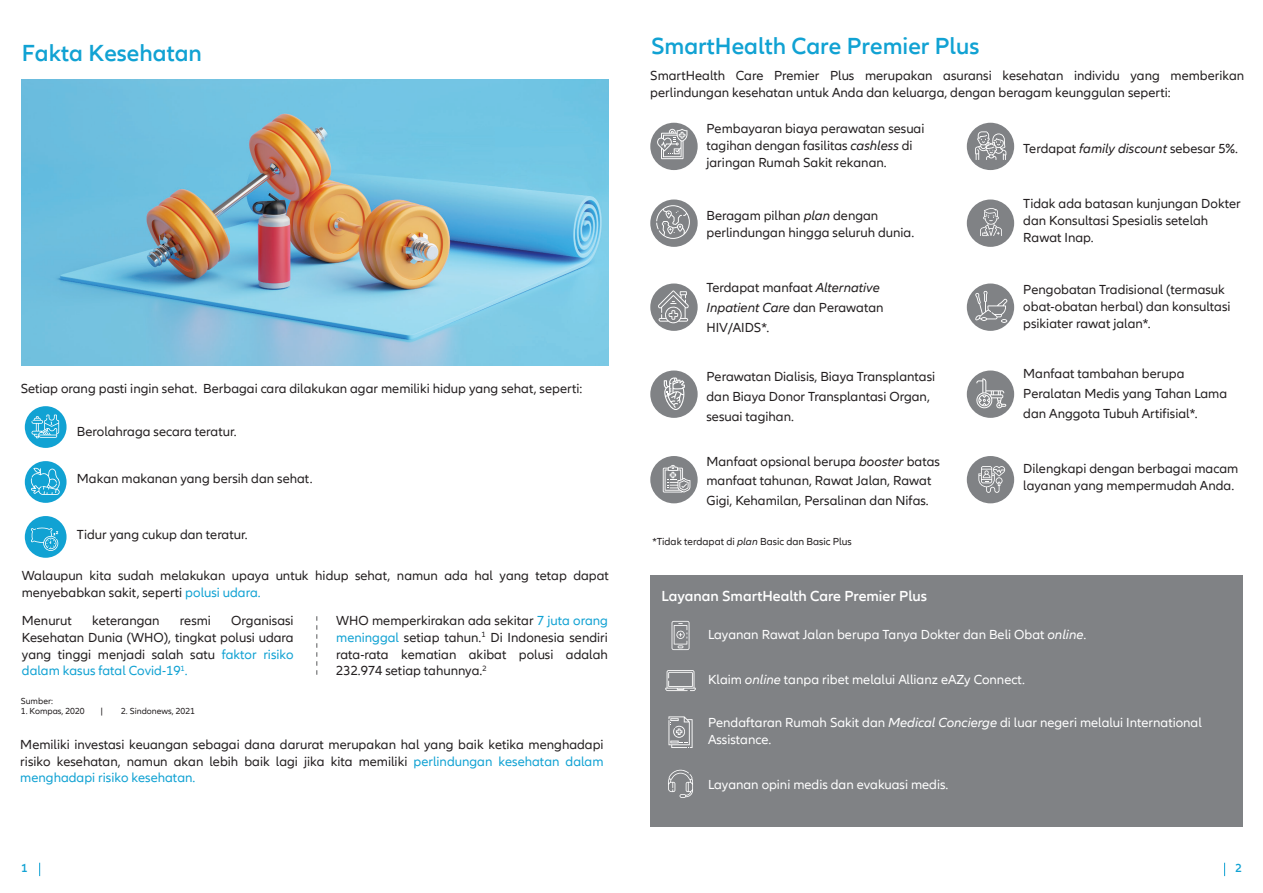
<style>
.page{position:relative;width:1263px;height:893px;background:#fff}
.page>*{position:absolute;margin:0;border:0;box-sizing:border-box;transform-origin:0 0}
.t1{font:600 24px "Allianz Neo";color:#11a2d3}
.t2{font:600 15px "Allianz Neo";color:#fff}
.t3{font:13.5px/16.8px "Allianz Neo";color:#231f20}
.t4{font:13.5px/16.8px "Allianz Neo";color:#fff}
.t5{font:600 12px "Allianz Neo";color:#11a2d3}
.t6{font:10.5px "Allianz Neo";color:#231f20}
.t7{font:9px "Allianz Neo";color:#231f20}
.s1{color:#11a2d3}
.s2{font-style:italic}
</style>
<div class="page">
<svg style="left:316px;top:616px;width:1px;height:59px"></svg>
<div style="left:25px;top:406px;width:42px;height:42px;background:#11a2d3;border-radius:50%"></div>
<div style="left:25px;top:461px;width:42px;height:42px;background:#11a2d3;border-radius:50%"></div>
<div style="left:25px;top:516px;width:42px;height:42px;background:#11a2d3;border-radius:50%"></div>
<svg style="left:31px;top:527px;width:27px;height:24px"></svg>
<svg style="left:32px;top:415px;width:27px;height:23px"></svg>
<svg style="left:31px;top:467px;width:30px;height:28px"></svg>
<img style="left:22px;top:80px;width:586px;height:285px">
<div style="left:650px;top:123px;width:48px;height:47px;background:#808285;border-radius:50%"></div>
<div style="left:967px;top:123px;width:47px;height:47px;background:#808285;border-radius:50%"></div>
<div style="left:650px;top:199px;width:48px;height:48px;background:#808285;border-radius:50%"></div>
<div style="left:967px;top:199px;width:47px;height:48px;background:#808285;border-radius:50%"></div>
<div style="left:650px;top:283px;width:48px;height:48px;background:#808285;border-radius:50%"></div>
<div style="left:967px;top:283px;width:47px;height:48px;background:#808285;border-radius:50%"></div>
<div style="left:650px;top:370px;width:48px;height:48px;background:#808285;border-radius:50%"></div>
<div style="left:967px;top:370px;width:47px;height:48px;background:#808285;border-radius:50%"></div>
<div style="left:650px;top:456px;width:48px;height:47px;background:#808285;border-radius:50%"></div>
<div style="left:967px;top:456px;width:47px;height:47px;background:#808285;border-radius:50%"></div>
<svg style="left:980px;top:208px;width:22px;height:28px"></svg>
<svg style="left:663px;top:465px;width:27px;height:28px"></svg>
<svg style="left:975px;top:131px;width:31px;height:29px"></svg>
<svg style="left:656px;top:205px;width:34px;height:34px"></svg>
<svg style="left:976px;top:378px;width:30px;height:31px"></svg>
<svg style="left:658px;top:290px;width:31px;height:33px"></svg>
<svg style="left:975px;top:291px;width:32px;height:32px"></svg>
<svg style="left:664px;top:377px;width:21px;height:33px"></svg>
<svg style="left:657px;top:129px;width:30px;height:30px"></svg>
<svg style="left:978px;top:466px;width:27px;height:27px"></svg>
<div style="left:650px;top:576px;width:593px;height:251px;background:#808285"></div>
<svg style="left:671px;top:621px;width:18px;height:29px"></svg>
<svg style="left:665px;top:670px;width:31px;height:21px"></svg>
<svg style="left:668px;top:716px;width:24px;height:32px"></svg>
<svg style="left:668px;top:770px;width:25px;height:28px"></svg>
<svg style="left:39px;top:863px;width:1px;height:13px"></svg>
<svg style="left:1224px;top:863px;width:1px;height:13px"></svg>
<h1 class="t1" style="left:22px;top:39px;width:182px">Fakta Kesehatan</h1>
<h1 class="t1" style="left:651px;top:33px;width:330px">SmartHealth Care Premier Plus</h1>
<p class="t3" style="left:650px;top:68px;width:595px">SmartHealth Care Premier Plus merupakan asuransi kesehatan individu yang memberikan perlindungan kesehatan untuk Anda dan keluarga, dengan beragam keunggulan seperti:</p>
<p class="t3" style="left:21px;top:381px;width:563px">Setiap orang pasti ingin sehat. Berbagai cara dilakukan agar memiliki hidup yang sehat, seperti:</p>
<p class="t3" style="left:77px;top:424px;width:161px">Berolahraga secara teratur.</p>
<p class="t3" style="left:77px;top:471px;width:237px">Makan makanan yang bersih dan sehat.</p>
<p class="t3" style="left:77px;top:526px;width:172px">Tidur yang cukup dan teratur.</p>
<p class="t3" style="left:22px;top:568px;width:589px">Walaupun kita sudah melakukan upaya untuk hidup sehat, namun ada hal yang tetap dapat menyebabkan sakit, seperti <span class="s1">polusi udara.</span></p>
<p class="t3" style="left:22px;top:612px;width:51px">Menurut</p>
<p class="t3" style="left:92px;top:612px;width:69px">keterangan</p>
<p class="t3" style="left:180px;top:612px;width:33px">resmi</p>
<p class="t3" style="left:22px;top:612px;width:273px;text-align:justify;text-indent:209px">Organisasi Kesehatan Dunia (WHO), tingkat polusi udara yang tinggi menjadi salah satu <span class="s1">faktor risiko dalam kasus fatal Covid-19</span><sup>1</sup><span class="s1">.</span></p>
<p class="t3" style="left:336px;top:612px;width:273px;text-align:justify">WHO memperkirakan ada sekitar <span class="s1">7 juta orang meninggal</span> setiap tahun.<sup>1</sup> Di Indonesia sendiri rata-rata kematian akibat polusi adalah 232.974 setiap tahunnya.<sup>2</sup></p>
<p class="t7" style="left:21px;top:695px;width:34px">Sumber:</p>
<p class="t7" style="left:21px;top:706px;width:65px">1. Kompas, 2020</p>
<p class="t7" style="left:101px;top:706px;width:4px">|</p>
<p class="t7" style="left:121px;top:706px;width:75px">2. Sindonews, 2021</p>
<p class="t3" style="left:20px;top:736px;width:585px;text-align:justify">Memiliki investasi keuangan sebagai dana darurat merupakan hal yang baik ketika menghadapi risiko kesehatan, namun akan lebih baik lagi jika kita memiliki <span class="s1">perlindungan kesehatan dalam menghadapi risiko kesehatan.</span></p>
<p class="t3" style="left:706px;top:121px;width:219px">Pembayaran biaya perawatan sesuai tagihan dengan fasilitas <span class="s2">cashless</span> di jaringan Rumah Sakit rekanan.</p>
<p class="t3" style="left:706px;top:208px;width:209px">Beragam pilhan <span class="s2">plan</span> dengan perlindungan hingga seluruh dunia.</p>
<p class="t3" style="left:1023px;top:141px;width:216px">Terdapat <span class="s2">family discount</span> sebesar 5%.</p>
<p class="t3" style="left:1023px;top:195px;width:219px">Tidak ada batasan kunjungan Dokter dan Konsultasi Spesialis setelah<br>Rawat Inap.</p>
<p class="t3" style="left:706px;top:278px;width:179px;line-height:19.8px">Terdapat manfaat <span class="s2">Alternative<br>Inpatient Care</span> dan Perawatan<br>HIV/AIDS*.</p>
<p class="t3" style="left:1023px;top:282px;width:209px">Pengobatan Tradisional (termasuk obat-obatan herbal) dan konsultasi psikiater rawat jalan*.</p>
<p class="t3" style="left:706px;top:367px;width:230px;line-height:19.8px">Perawatan Dialisis, Biaya Transplantasi dan Biaya Donor Transplantasi Organ, sesuai tagihan.</p>
<p class="t3" style="left:1023px;top:364px;width:205px;line-height:19.8px">Manfaat tambahan berupa<br>Peralatan Medis yang Tahan Lama dan Anggota Tubuh Artifisial*.</p>
<p class="t3" style="left:706px;top:452px;width:235px;line-height:19.8px">Manfaat opsional berupa <span class="s2">booster</span> batas manfaat tahunan, Rawat Jalan, Rawat<br>Gigi, Kehamilan, Persalinan dan Nifas.</p>
<p class="t3" style="left:1023px;top:461px;width:216px">Dilengkapi dengan berbagai macam layanan yang mempermudah Anda.</p>
<p class="t6" style="left:652px;top:535px;width:201px">*Tidak terdapat di <span class="s2">plan</span> Basic dan Basic Plus</p>
<p class="t2" style="left:662px;top:587px;width:267px">Layanan SmartHealth Care Premier Plus</p>
<p class="t4" style="left:708px;top:627px;width:380px">Layanan Rawat Jalan berupa Tanya Dokter dan Beli Obat <span class="s2">online</span>.</p>
<p class="t4" style="left:708px;top:672px;width:319px">Klaim <span class="s2">online</span> tanpa ribet melalui Allianz eAZy Connect.</p>
<p class="t4" style="left:708px;top:715px;width:495px">Pendaftaran Rumah Sakit dan <span class="s2">Medical Concierge</span> di luar negeri melalui International<br>Assistance.</p>
<p class="t4" style="left:708px;top:776px;width:242px">Layanan opini medis dan evakuasi medis.</p>
<p class="t5" style="left:21px;top:861px;width:8px">1</p>
<p class="t5" style="left:1235px;top:861px;width:8px">2</p>
</div>
